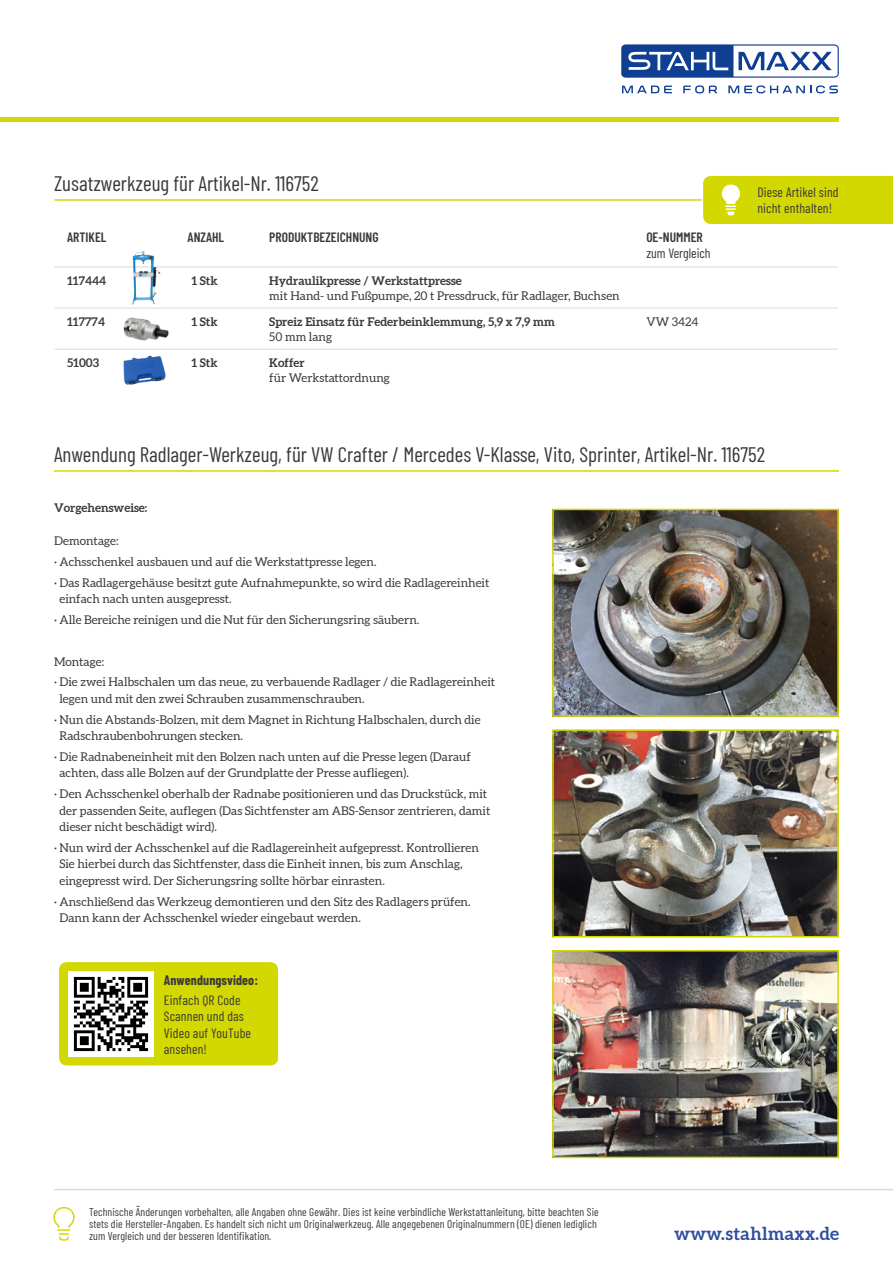
<style>
.page{position:relative;width:893px;height:1263px;background:#fff}
.page>*{position:absolute;margin:0;border:0;box-sizing:border-box;transform-origin:0 0}
.t1{font:21px "Barlow Condensed";color:#3a3a39}
.t2{font:700 18px "Aleo";letter-spacing:.02em;color:#2f4e9e}
.t3{font:13.5px/16.2px "Barlow Condensed";letter-spacing:.01em;color:#3a3a39}
.t4{font:600 13.5px "Barlow Condensed";color:#3a3a39}
.t5{font:700 13.5px "Barlow Condensed";letter-spacing:.01em;color:#3a3a39}
.t6{font:12px/16.5px "Aleo";color:#3a3a39}
.t7{font:700 12px "Aleo";color:#3a3a39}
.t8{font:11.25px/12px "Barlow Condensed";letter-spacing:.01em;color:#3a3a39}
</style>
<div class="page">
<svg style="left:683px;top:85px;width:34px;height:8px"></svg>
<svg style="left:728px;top:85px;width:110px;height:8px"></svg>
<svg style="left:622px;top:86px;width:50px;height:7px"></svg>
<svg style="left:621px;top:44px;width:218px;height:34px"></svg>
<hr style="left:0;top:118px;width:839px;height:4px;background:#d3d800">
<hr style="left:54px;top:1189px;width:839px;height:1px;background:#d9dada">
<svg style="left:53px;top:1206px;width:22px;height:35px"></svg>
<img style="left:555px;top:512px;width:281px;height:202px">
<div style="left:552px;top:509px;width:287px;height:208px;border:2px solid #d3d800"></div>
<img style="left:555px;top:732px;width:281px;height:202px">
<div style="left:552px;top:729px;width:287px;height:208px;border:2px solid #d3d800"></div>
<img style="left:555px;top:953px;width:281px;height:202px">
<div style="left:552px;top:950px;width:287px;height:208px;border:2px solid #d3d800"></div>
<svg style="left:54px;top:176px;width:839px;height:174px"></svg>
<hr style="left:54px;top:470px;width:785px;height:2px;background:#d3d800">
<div style="left:58px;top:961px;width:221px;height:105px;background:#d3d800;border-radius:9px"></div>
<div style="left:58px;top:961px;width:222px;height:106px;border:2px solid #fff;border-radius:9px"></div>
<img style="left:68px;top:971px;width:85px;height:85px">
<img style="left:128px;top:249px;width:34px;height:56px">
<img style="left:120px;top:314px;width:51px;height:29px">
<img style="left:101px;top:343px;width:87px;height:42px">
<p class="t1" style="left:54px;top:169px;width:266px">Zusatzwerkzeug für Artikel-Nr. 116752</p>
<p class="t4" style="left:67px;top:228px;width:41px">ARTIKEL</p>
<p class="t4" style="left:188px;top:228px;width:38px">ANZAHL</p>
<p class="t4" style="left:269px;top:228px;width:111px">PRODUKTBEZEICHNUNG</p>
<p class="t4" style="left:646px;top:228px;width:58px">OE-NUMMER</p>
<p class="t3" style="left:646px;top:245px;width:66px">zum Vergleich</p>
<p class="t7" style="left:67px;top:273px;width:41px">117444</p>
<p class="t7" style="left:191px;top:273px;width:28px">1 Stk</p>
<p class="t7" style="left:269px;top:273px;width:194px">Hydraulikpresse / Werkstattpresse</p>
<p class="t6" style="left:269px;top:288px;width:352px">mit Hand- und Fußpumpe, 20 t Pressdruck, für Radlager, Buchsen</p>
<p class="t7" style="left:67px;top:314px;width:39px">117774</p>
<p class="t7" style="left:191px;top:314px;width:28px">1 Stk</p>
<p class="t7" style="left:269px;top:314px;width:287px">Spreiz Einsatz für Federbeinklemmung, 5,9 x 7,9 mm</p>
<p class="t6" style="left:269px;top:329px;width:64px">50 mm lang</p>
<p class="t6" style="left:646px;top:314px;width:54px">VW 3424</p>
<p class="t7" style="left:67px;top:356px;width:34px">51003</p>
<p class="t7" style="left:191px;top:356px;width:28px">1 Stk</p>
<p class="t7" style="left:269px;top:356px;width:37px">Koffer</p>
<p class="t6" style="left:269px;top:370px;width:122px">für Werkstattordnung</p>
<p class="t3" style="left:757px;top:183px;width:83px">Diese Artikel sind</p>
<p class="t3" style="left:757px;top:199px;width:76px">nicht enthalten!</p>
<p class="t1" style="left:54px;top:440px;width:713px">Anwendung Radlager-Werkzeug, für VW Crafter / Mercedes V-Klasse, Vito, Sprinter, Artikel-Nr. 116752</p>
<p class="t7" style="left:54px;top:501px;width:95px">Vorgehensweise:</p>
<p class="t6" style="left:54px;top:533px;width:66px">Demontage:</p>
<p class="t6" style="left:54px;top:554px;width:324px">· Achsschenkel ausbauen und auf die Werkstattpresse legen.</p>
<p class="t6" style="left:59px;top:575px;width:431px;text-indent:-5px">· Das Radlagergehäuse besitzt gute Aufnahmepunkte, so wird die Radlagereinheit einfach nach unten ausgepresst.</p>
<p class="t6" style="left:54px;top:612px;width:367px">· Alle Bereiche reinigen und die Nut für den Sicherungsring säubern.</p>
<p class="t6" style="left:54px;top:654px;width:52px">Montage:</p>
<p class="t6" style="left:59px;top:674px;width:437px;text-indent:-5px">· Die zwei Halbschalen um das neue, zu verbauende Radlager / die Radlagereinheit legen und mit den zwei Schrauben zusammenschrauben.</p>
<p class="t6" style="left:59px;top:712px;width:423px;text-indent:-5px">· Nun die Abstands-Bolzen, mit dem Magnet in Richtung Halbschalen, durch die<br>Radschraubenbohrungen stecken.</p>
<p class="t6" style="left:59px;top:749px;width:413px;text-indent:-5px">· Die Radnabeneinheit mit den Bolzen nach unten auf die Presse legen (Darauf achten, dass alle Bolzen auf der Grundplatte der Presse aufliegen).</p>
<p class="t6" style="left:59px;top:786px;width:432px;text-indent:-5px">· Den Achsschenkel oberhalb der Radnabe positionieren und das Druckstück, mit der passenden Seite, auflegen (Das Sichtfenster am ABS-Sensor zentrieren, damit dieser nicht beschädigt wird).</p>
<p class="t6" style="left:59px;top:840px;width:421px;text-indent:-5px">· Nun wird der Achsschenkel auf die Radlagereinheit aufgepresst. Kontrollieren<br>Sie hierbei durch das Sichtfenster, dass die Einheit innen, bis zum Anschlag, eingepresst wird. Der Sicherungsring sollte hörbar einrasten.</p>
<p class="t6" style="left:59px;top:894px;width:413px;text-indent:-5px">· Anschließend das Werkzeug demontieren und den Sitz des Radlagers prüfen.<br>Dann kann der Achsschenkel wieder eingebaut werden.</p>
<p class="t5" style="left:164px;top:970px;width:96px">Anwendungsvideo:</p>
<p class="t3" style="left:164px;top:991px;width:89px">Einfach QR Code<br>Scannen und das<br>Video auf YouTube ansehen!</p>
<p class="t8" style="left:89px;top:1205px;width:511px">Technische Änderungen vorbehalten, alle Angaben ohne Gewähr. Dies ist keine verbindliche Werkstattanleitung, bitte beachten Sie stets die Hersteller-Angaben. Es handelt sich nicht um Originalwerkzeug. Alle angegebenen Originalnummern (OE) dienen lediglich zum Vergleich und der besseren Identifikation.</p>
<h2 class="t2" style="left:674px;top:1223px;width:166px">www.stahlmaxx.de</h2>
</div>
